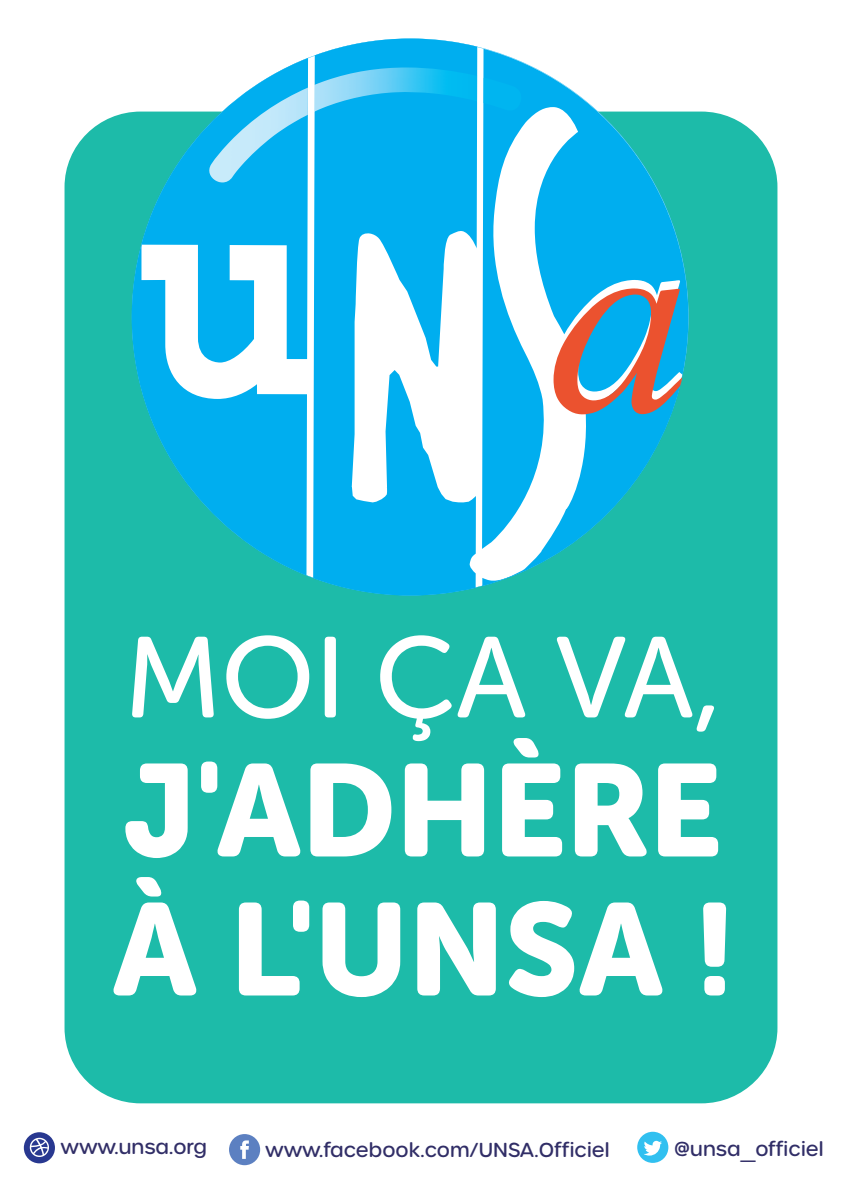
<style>
.page{position:relative;width:842px;height:1191px;background:#fff}
.page>*{position:absolute;margin:0;border:0;box-sizing:border-box;transform-origin:0 0}
.t1{font:130px/139px "Museo Sans Rounded 900";color:#fff}
.t2{font:114.3px "Museo Sans Rounded 500";color:#fff}
.t3{font:500 19.6px "Urbane Rounded";color:#312e67}
</style>
<div class="page">
<div style="left:65px;top:112px;width:712px;height:991px;background:#1dbba9;border-radius:76px"></div>
<div style="left:305px;top:46px;width:181px;height:542px;background:#fff"></div>
<svg style="left:482px;top:49px;width:207px;height:329px;fill:#00aeef"></svg>
<svg style="left:482px;top:364px;width:190px;height:222px"></svg>
<svg style="left:313px;top:38px;width:164px;height:557px;background:#4ec6f3"></svg>
<svg style="left:131px;top:58px;width:177px;height:517px;fill:#00aeef"></svg>
<svg style="left:553px;top:288px;width:129px;height:126px;background:#7894a7"></svg>
<img style="left:308px;top:76px;width:175px;height:39px">
<img style="left:483px;top:77px;width:38px;height:35px">
<img style="left:315px;top:67px;width:144px;height:45px">
<img style="left:208px;top:88px;width:100px;height:94px">
<div style="left:24px;top:1132px;width:31px;height:31px;background:#283890;border-radius:50%"></div>
<svg style="left:30px;top:1137px;width:19px;height:20px"></svg>
<div style="left:229px;top:1134px;width:31px;height:31px;background:#5c80c1;border-radius:50%"></div>
<svg style="left:240px;top:1140px;width:9px;height:18px"></svg>
<div style="left:637px;top:1131px;width:31px;height:31px;background:#31c0f0;border-radius:50%"></div>
<svg style="left:644px;top:1140px;width:18px;height:15px"></svg>
<h2 class="t2" style="left:125px;top:615px;width:598px">MOI ÇA VA,</h2>
<h1 class="t1" style="left:112px;top:742px;width:622px">J'ADHÈRE<br>À L'UNSA !</h1>
<p class="t3" style="left:60px;top:1134px;width:148px">www.unsa.org</p>
<p class="t3" style="left:265px;top:1137px;width:346px">www.facebook.com/UNSA.Officiel</p>
<p class="t3" style="left:674px;top:1135px;width:151px">@unsa_officiel</p>
</div>
